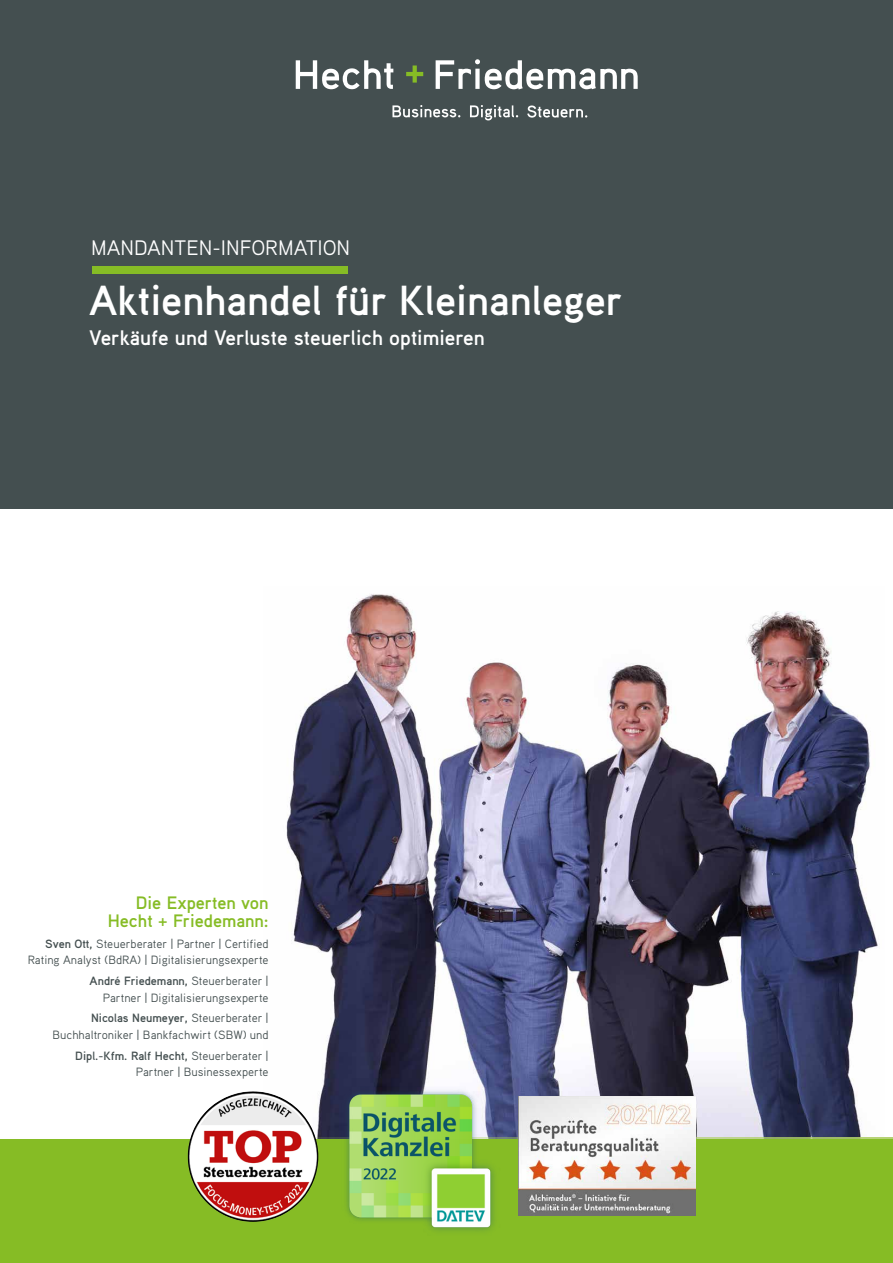
<style>
.page{position:relative;width:893px;height:1263px;background:#fff}
.page>*{position:absolute;margin:0;border:0;box-sizing:border-box;transform-origin:0 0}
.t1{font:700 42px "Aaux Pro OT";color:#fff}
.t2{font:700 21px "Aaux Pro OT";color:#fff}
.t3{font:21px "Aaux Pro OT";color:#fff}
.t4{font:700 18px/18px "Aaux Pro OT";color:#86bc25;text-align:right}
.t5{font:12px/16.5px "Aaux Pro OT";color:#444f50;text-align:right}
.s1{font-weight:700}
</style>
<div class="page">
<div style="left:0;top:0;width:893px;height:508px;background:#444f50"></div>
<svg style="left:296px;top:60px;width:97px;height:29px"></svg>
<svg style="left:436px;top:59px;width:202px;height:30px"></svg>
<svg style="left:406px;top:65px;width:17px;height:18px"></svg>
<svg style="left:392px;top:105px;width:68px;height:12px"></svg>
<svg style="left:470px;top:105px;width:48px;height:15px"></svg>
<svg style="left:527px;top:106px;width:60px;height:12px"></svg>
<img style="left:281px;top:594px;width:597px;height:543px">
<div style="left:0;top:1140px;width:893px;height:123px;background:#86bc25"></div>
<img style="left:518px;top:1096px;width:178px;height:120px">
<img style="left:341px;top:1086px;width:161px;height:145px">
<img style="left:188px;top:1091px;width:130px;height:131px;border-radius:65px">
<div style="left:92px;top:266px;width:256px;height:8px;background:#86bc25"></div>
<h2 class="t3" style="left:91px;top:234px;width:261px">MANDANTEN-INFORMATION</h2>
<h1 class="t1" style="left:89px;top:274px;width:535px">Aktienhandel für Kleinanleger</h1>
<h2 class="t2" style="left:89px;top:324px;width:397px">Verkäufe und Verluste steuerlich optimieren</h2>
<h3 class="t4" style="left:108px;top:893px;width:162px">Die Experten von<br>Hecht + Friedemann:</h3>
<p class="t5" style="left:28px;top:935px;width:242px"><span class="s1">Sven Ott,</span> Steuerberater | Partner | Certified<br>Rating Analyst (BdRA) | Digitalisierungsexperte</p>
<p class="t5" style="left:90px;top:972px;width:181px"><span class="s1">André Friedemann,</span> Steuerberater |<br>Partner | Digitalisierungsexperte</p>
<p class="t5" style="left:53px;top:1009px;width:218px"><span class="s1">Nicolas Neumeyer,</span> Steuerberater |<br>Buchhaltroniker | Bankfachwirt (SBW) und</p>
<p class="t5" style="left:75px;top:1047px;width:195px"><span class="s1">Dipl.-Kfm. Ralf Hecht,</span> Steuerberater |<br>Partner | Businessexperte</p>
</div>
